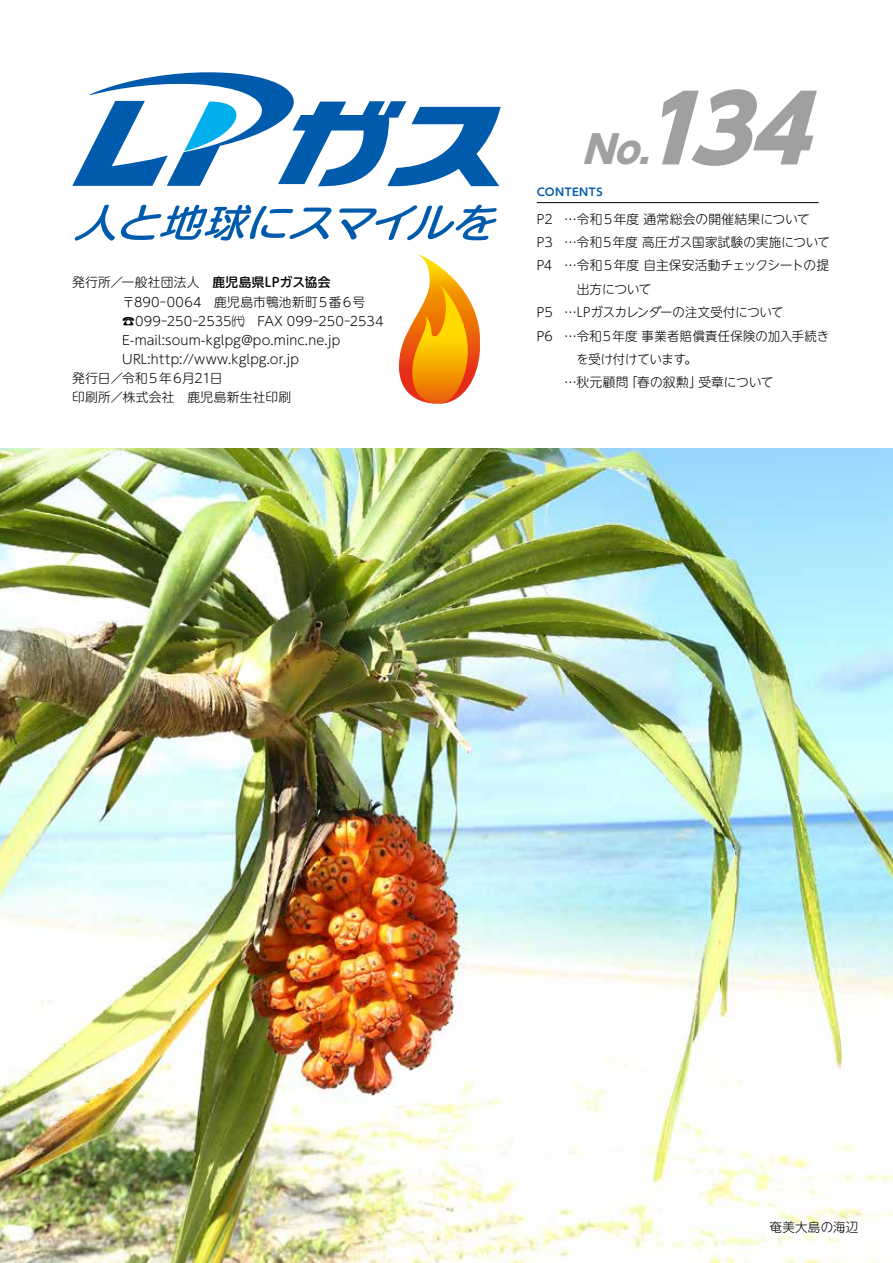
<style>
.page{position:relative;width:893px;height:1263px;background:#fff}
.page>*{position:absolute;margin:0;border:0;box-sizing:border-box;transform-origin:0 0}
.t1{font:italic 800 91.35px "UD Shin Go Pro";color:#9fa0a0}
.t2{font:italic 800 38.25px "UD Shin Go Pro";color:#9fa0a0}
.t3{font:300 12.75px/23.4px "UD Shin M Go Pr 6";letter-spacing:.01em;color:#000;text-align:justify}
.t4{font:300 12.75px "UD Shin M Go Pr 6";letter-spacing:-.015em;color:#000}
.t5{font:300 12.75px "UD Shin M Go Pr 6";letter-spacing:.03em;color:#000}
.t6{font:300 12.75px "UD Shin M Go Pr 6";letter-spacing:-.02em;color:#000}
.t7{font:300 12.75px "UD Shin M Go Pr 6";letter-spacing:-.055em;color:#000}
.t8{font:700 10.65px "UD Shin M Go Pr 6 De";letter-spacing:.025em;color:#005bac}
.s1{font-weight:500}
</style>
<div class="page">
<img style="left:0;top:449px;width:893px;height:814px">
<hr style="left:537px;top:202px;width:282px;height:1px;background:#000">
<svg style="left:398px;top:254px;width:82px;height:149px"></svg>
<svg style="left:74px;top:204px;width:423px;height:37px"></svg>
<svg style="left:72px;top:72px;width:429px;height:115px"></svg>
<p class="t5" style="left:72px;top:272px;width:260px">発行所／一般社団法人　<span class="s1">鹿児島県LPガス協会</span></p>
<p class="t3" style="left:122px;top:289px;width:245px">〒890-0064　鹿児島市鴨池新町５番６号</p>
<p class="t3" style="left:122px;top:308px;width:263px">☎099-250-2535㈹　FAX 099-250-2534</p>
<p class="t3" style="left:122px;top:328px;width:220px">E-mail:soum-kglpg@po.minc.ne.jp</p>
<p class="t3" style="left:122px;top:347px;width:178px">URL:http://www.kglpg.or.jp</p>
<p class="t7" style="left:72px;top:368px;width:152px">発行日／令和５年６月21日</p>
<p class="t3" style="left:72px;top:385px;width:220px">印刷所／株式会社　鹿児島新生社印刷</p>
<h1 class="t1" style="left:638px;top:55px;width:210px">134</h1>
<h2 class="t2" style="left:582px;top:119px;width:85px">No.</h2>
<p class="t8" style="left:537px;top:182px;width:67px">CONTENTS</p>
<p class="t3" style="left:537px;top:206px;width:17px">P2<br>P3<br>P4</p>
<p class="t3" style="left:537px;top:300px;width:18px">P5<br>P6</p>
<p class="t3" style="left:564px;top:206px;width:247px">…令和５年度 通常総会の開催結果について</p>
<p class="t3" style="left:564px;top:230px;width:267px">…令和５年度 高圧ガス国家試験の実施について</p>
<p class="t6" style="left:564px;top:255px;width:267px">…令和５年度 自主保安活動チェックシートの提</p>
<p class="t3" style="left:577px;top:277px;width:76px">出方について</p>
<p class="t4" style="left:564px;top:302px;width:221px">…LPガスカレンダーの注文受付について</p>
<p class="t3" style="left:564px;top:323px;width:266px">…令和５年度 事業者賠償責任保険の加入手続き</p>
<p class="t4" style="left:564px;top:349px;width:134px">　を受け付けています。</p>
<p class="t3" style="left:564px;top:370px;width:211px">…秋元顧問「春の叙勲」受章について</p>
<p class="t3" style="left:769px;top:1214px;width:91px">奄美大島の海辺</p>
</div>
